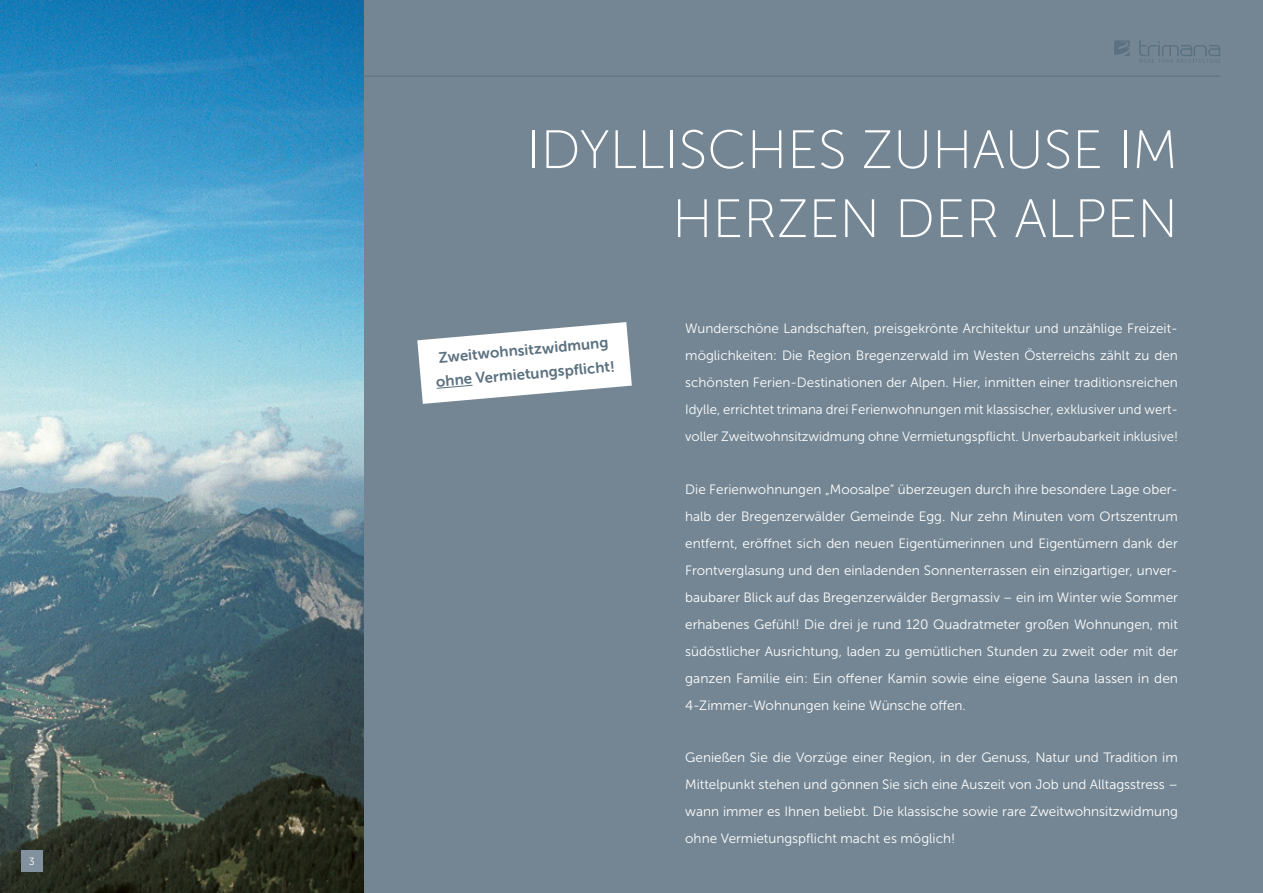
<style>
.page{position:relative;width:1263px;height:893px;background:#748693}
.page>*{position:absolute;margin:0;border:0;box-sizing:border-box;transform-origin:0 0}
.t1{font:54px/69px "Museo Sans 100";color:#fff;text-align:right}
.t2{font:15px/24px "Museo Sans 700";color:#5b7180;text-align:center}
.t3{font:13.5px/27px "Museo Sans 300";color:#fff;text-align:justify}
.t4{font:10.5px "Museo Sans 300";color:#fff}
</style>
<div class="page">
<svg style="left:1114px;top:40px;width:16px;height:16px"></svg>
<svg style="left:1139px;top:40px;width:81px;height:23px"></svg>
<hr style="left:43px;top:76px;width:1177px;height:1px;background:#5b7180">
<img style="left:0;top:0;width:364px;height:893px">
<svg style="left:417px;top:322px;width:215px;height:82px"></svg>
<div style="left:21px;top:850px;width:22px;height:22px;background:#81919d"></div>
<p class="t4" style="left:29px;top:856px;width:7px">3</p>
<h1 class="t1" style="left:527px;top:116px;width:653px">IDYLLISCHES ZUHAUSE I M<br>H ERZEN DER ALPEN</h1>
<p class="t2" style="left:433px;top:346px;width:181px;rotate:-5deg">Zweitwohnsitzwidmung ohne Vermietungspflicht!</p>
<p class="t3" style="left:685px;top:315px;width:494px">Wunderschöne Landschaften, preisgekrönte Architektur und unzählige Freizeit&shy;möglichkeiten: Die Region Bregenzerwald im Westen Österreichs zählt zu den schönsten Ferien-Destinationen der Alpen. Hier, inmitten einer traditionsreichen Idylle, errichtet trimana drei Ferienwohnungen mit klassischer, exklusiver und wert&shy;voller Zweitwohnsitzwidmung ohne Vermietungspflicht. Unverbaubarkeit inklusive!</p>
<p class="t3" style="left:685px;top:476px;width:494px">Die Ferienwohnungen „Moosalpe“ überzeugen durch ihre besondere Lage ober&shy;halb der Bregenzerwälder Gemeinde Egg. Nur zehn Minuten vom Ortszentrum entfernt, eröffnet sich den neuen Eigentümerinnen und Eigentümern dank der Frontverglasung und den einladenden Sonnenterrassen ein einzigartiger, unver&shy;baubarer Blick auf das Bregenzerwälder Bergmassiv – ein im Winter wie Sommer erhabenes Gefühl! Die drei je rund 120 Quadratmeter großen Wohnungen, mit südöstlicher Ausrichtung, laden zu gemütlichen Stunden zu zweit oder mit der ganzen Familie ein: Ein offener Kamin sowie eine eigene Sauna lassen in den 4-Zimmer-Wohnungen keine Wünsche offen.</p>
<p class="t3" style="left:685px;top:744px;width:494px">Genießen Sie die Vorzüge einer Region, in der Genuss, Natur und Tradition im Mittelpunkt stehen und gönnen Sie sich eine Auszeit von Job und Alltagsstress – wann immer es Ihnen beliebt. Die klassische sowie rare Zweitwohnsitzwidmung ohne Vermietungspflicht macht es möglich!</p>
</div>
